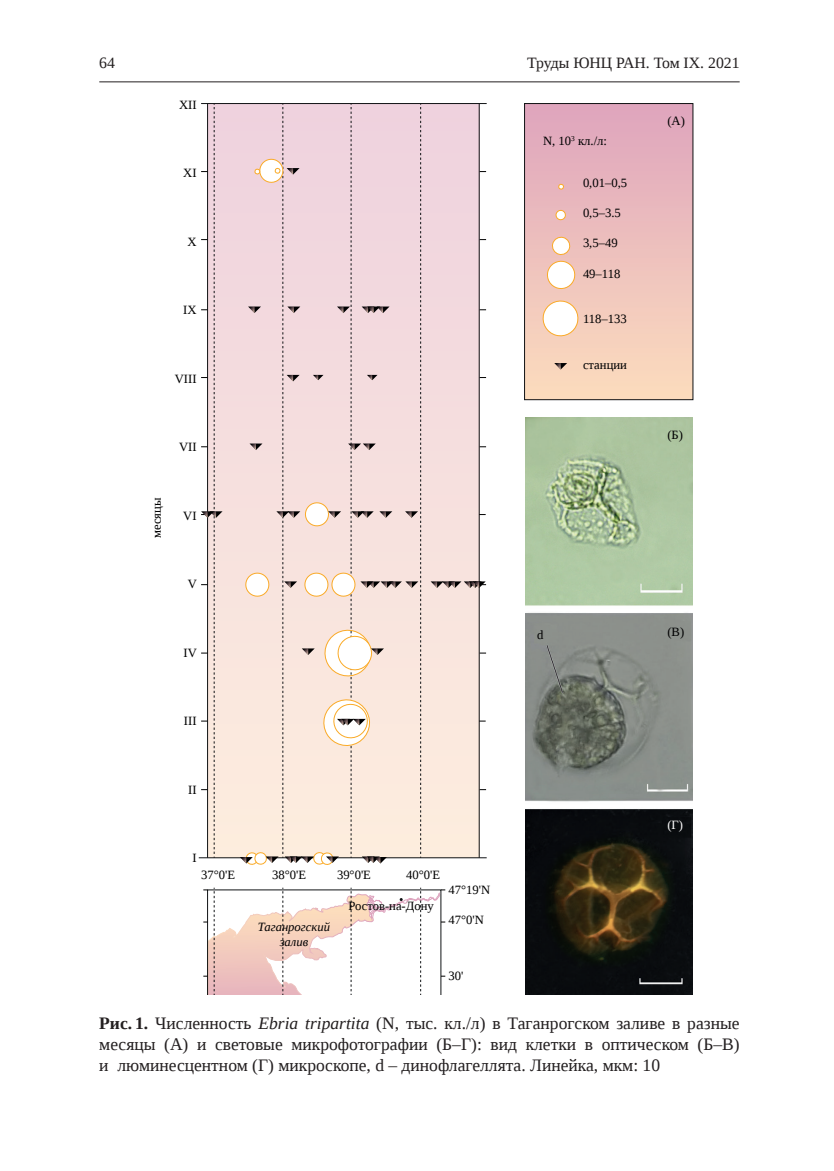
<style>
.page{position:relative;width:834px;height:1171px;background:#fff}
.page>*{position:absolute;margin:0;border:0;box-sizing:border-box;transform-origin:0 0}
.Рисунок{font:17.5px/21px "Liberation Serif";color:#231f20;text-align:justify}
.t1{font:15.75px "Liberation Serif";color:#231f20}
.t2{font:12.6px "Liberation Serif";color:#000001}
.t3{font:italic 12.6px/15.2px "Liberation Serif";color:#000001;text-align:center}
.t4{font:12.6px "Liberation Serif";color:#fff}
.s1{font-weight:700}
.s2{font-style:italic}
</style>
<div class="page">
<hr style="left:99px;top:81px;width:640px;height:1px;background:#231f20">
<div style="left:524px;top:104px;width:168px;height:296px;background:linear-gradient(to bottom,#dfa4bd,#fcdcbd)"></div>
<div style="left:207px;top:104px;width:272px;height:754px;background:linear-gradient(to bottom,#eed1de,#fdeddd)"></div>
<hr style="left:201px;top:103px;width:285px;height:1px;background:#101315">
<hr style="left:479px;top:104px;width:1px;height:754px;background:#101315">
<hr style="left:199px;top:857px;width:287px;height:1px;background:#101315">
<svg style="left:555px;top:210px;width:10px;height:10px"></svg>
<svg style="left:546px;top:236px;width:30px;height:54px"></svg>
<svg style="left:541px;top:299px;width:38px;height:39px"></svg>
<svg style="left:557px;top:183px;width:7px;height:7px"></svg>
<div style="left:524px;top:103px;width:169px;height:297px;border:1px solid #101315"></div>
<svg style="left:554px;top:363px;width:13px;height:6px"></svg>
<svg style="left:203px;top:887px;width:242px;height:108px"></svg>
<svg style="left:430px;top:581px;width:56px;height:7px"></svg>
<svg style="left:201px;top:104px;width:21px;height:754px"></svg>
<svg style="left:240px;top:104px;width:181px;height:761px;background:#f1dcda"></svg>
<img style="left:525px;top:418px;width:167px;height:577px">
<p class="t1" style="left:99px;top:52px;width:17px">64</p>
<p class="t1" style="left:527px;top:52px;width:214px">Труды ЮНЦ РАН. Том IX. 2021</p>
<p class="t2" style="left:179px;top:96px;width:19px">XII</p>
<p class="t2" style="left:183px;top:165px;width:15px">XI</p>
<p class="t2" style="left:187px;top:233px;width:11px">X</p>
<p class="t2" style="left:183px;top:302px;width:15px">IX</p>
<p class="t2" style="left:175px;top:370px;width:23px">VIII</p>
<p class="t2" style="left:179px;top:439px;width:19px">VII</p>
<p class="t2" style="left:149px;top:538px;width:42px;rotate:-90deg">месяцы</p>
<p class="t2" style="left:183px;top:507px;width:15px">VI</p>
<p class="t2" style="left:188px;top:576px;width:11px">V</p>
<p class="t2" style="left:183px;top:644px;width:15px">IV</p>
<p class="t2" style="left:184px;top:713px;width:14px">III</p>
<p class="t2" style="left:188px;top:781px;width:10px">II</p>
<p class="t2" style="left:192px;top:850px;width:6px">I</p>
<p class="t2" style="left:201px;top:866px;width:36px">37°0'E</p>
<p class="t2" style="left:272px;top:866px;width:36px">38°0'E</p>
<p class="t2" style="left:337px;top:866px;width:36px">39°0'E</p>
<p class="t2" style="left:406px;top:866px;width:36px">40°0'E</p>
<p class="t3" style="left:258px;top:919px;width:74px">Таганрогский залив</p>
<p class="t2" style="left:348px;top:898px;width:87px">Ростов-на-Дону</p>
<p class="t2" style="left:448px;top:882px;width:43px">47°19'N</p>
<p class="t2" style="left:448px;top:912px;width:37px">47°0'N</p>
<p class="t2" style="left:448px;top:968px;width:16px">30'</p>
<p class="t2" style="left:543px;top:133px;width:65px">N, 10<sup>3</sup> кл./л:</p>
<p class="t2" style="left:583px;top:174px;width:46px">0,01–0,5</p>
<p class="t2" style="left:583px;top:205px;width:39px">0,5–3.5</p>
<p class="t2" style="left:583px;top:235px;width:36px">3,5–49</p>
<p class="t2" style="left:583px;top:265px;width:39px">49–118</p>
<p class="t2" style="left:583px;top:311px;width:45px">118–133</p>
<p class="t2" style="left:583px;top:356px;width:45px">станции</p>
<p class="t2" style="left:667px;top:113px;width:19px">(А)</p>
<p class="t2" style="left:667px;top:427px;width:17px">(Б)</p>
<p class="t2" style="left:537px;top:627px;width:8px">d</p>
<p class="t2" style="left:667px;top:624px;width:18px">(В)</p>
<p class="t4" style="left:667px;top:816px;width:17px">(Г)</p>
<p class="Рисунок" style="left:99px;top:1013px;width:641px"><span class="s1">Рис. 1.</span> Численность <span class="s2">Ebria tripartita</span> (N, тыс. кл./л) в Таганрогском заливе в разные месяцы (А) и световые микрофотографии (Б–Г): вид клетки в оптическом (Б–В) и люминесцентном (Г) микроскопе, d – динофлагеллята. Линейка, мкм: 10</p>
</div>
